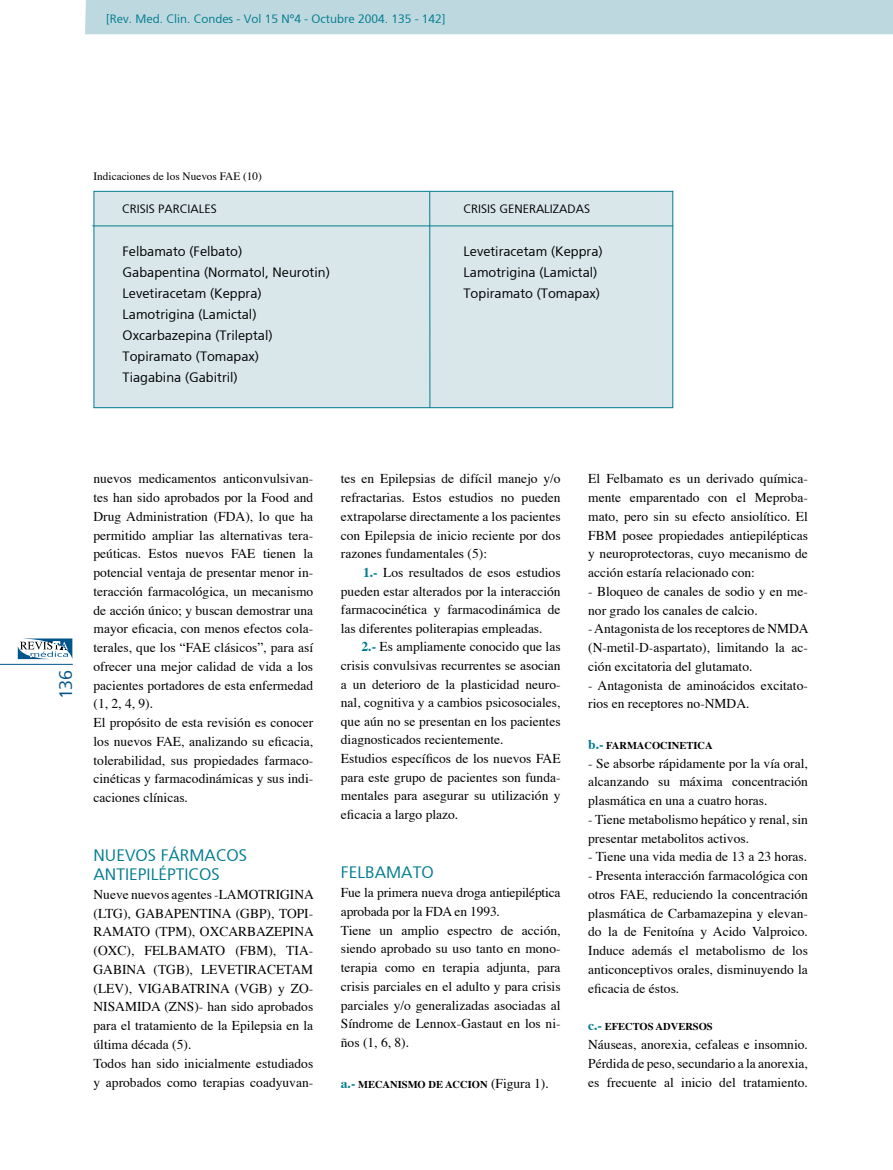
<style>
.page{position:relative;width:893px;height:1170px;background:#fff}
.page>*{position:absolute;margin:0;border:0;box-sizing:border-box;transform-origin:0 0}
.t1{font:18px "Weissach";color:#00558a}
.t2{font:16.5px/18.8px "Weissach";color:#007c8f}
.t3{font:13.5px/18.8px "Times";color:#000}
.t4{font:13.5px/21px "Weissach";color:#000}
.t5{font:12px "Weissach";color:#007c8f}
.t6{font:12px "Weissach";color:#000}
.t7{font:11.25px "Times";color:#000}
.t8{font:700 10.5px "Times";color:#000}
.s1{font-weight:700;color:#007c8f}
.s2{font-size:13.5px;color:#007c8f}
.s3{font-weight:400;font-size:13.5px}
</style>
<div class="page">
<svg style="left:18px;top:638px;width:54px;height:21px"></svg>
<hr style="left:0;top:664px;width:73px;height:1px;background:#00558a">
<div style="left:94px;top:191px;width:579px;height:216px;background:#d9e7eb"></div>
<div style="left:94px;top:191px;width:579px;height:217px;border:1px solid #007c8f"></div>
<hr style="left:92px;top:226px;width:581px;height:1px;background:#007c8f">
<hr style="left:429px;top:191px;width:1px;height:217px;background:#007c8f">
<div style="left:85px;top:0;width:808px;height:34px;background:#bdd8df"></div>
<p class="t5" style="left:106px;top:12px;width:341px">[Rev. Med. Clin. Condes - Vol 15 Nº4 - Octubre 2004. 135 - 142]</p>
<p class="t7" style="left:94px;top:165px;width:170px">Indicaciones de los Nuevos FAE (10)</p>
<p class="t6" style="left:122px;top:202px;width:96px">CRISIS PARCIALES</p>
<p class="t4" style="left:123px;top:240px;width:209px">Felbamato (Felbato)<br>Gabapentina (Normatol, Neurotin)<br>Levetiracetam (Keppra)<br>Lamotrigina (Lamictal)<br>Oxcarbazepina (Trileptal)<br>Topiramato (Tomapax)<br>Tiagabina (Gabitril)</p>
<p class="t6" style="left:464px;top:202px;width:128px">CRISIS GENERALIZADAS</p>
<p class="t4" style="left:464px;top:240px;width:141px">Levetiracetam (Keppra)<br>Lamotrigina (Lamictal)<br>Topiramato (Tomapax)</p>
<h1 class="t1" style="left:56px;top:699px;width:31px;rotate:-90deg">136</h1>
<p class="t3" style="left:94px;top:468px;width:221px">nuevos medicamentos anticonvulsivan&shy;tes han sido aprobados por la Food and Drug Administration (FDA), lo que ha permitido ampliar las alternativas tera&shy;peúticas. Estos nuevos FAE tienen la potencial ventaja de presentar menor in&shy;teracción farmacológica, un mecanismo de acción único; y buscan demostrar una mayor eficacia, con menos efectos cola&shy;terales, que los “FAE clásicos”, para así ofrecer una mejor calidad de vida a los pacientes portadores de esta enfermedad (1, 2, 4, 9).<br>El propósito de esta revisión es conocer los nuevos FAE, analizando su eficacia, tolerabilidad, sus propiedades farmaco&shy;cinéticas y farmacodinámicas y sus indi&shy;caciones clínicas.</p>
<p class="t2" style="left:94px;top:846px;width:155px">NUEVOS FÁRMACOS<br>ANTIEPILÉPTICOS</p>
<p class="t3" style="left:94px;top:883px;width:222px">Nueve nuevos agentes -LAMOTRIGINA (LTG), GABAPENTINA (GBP), TOPI-<br>RAMATO (TPM), OXCARBAZEPINA (OXC), FELBAMATO (FBM), TIA-<br>GABINA (TGB), LEVETIRACETAM (LEV), VIGABATRINA (VGB) y ZO-<br>NISAMIDA (ZNS)- han sido aprobados para el tratamiento de la Epilepsia en la última década (5).<br>Todos han sido inicialmente estudiados y aprobados como terapias coadyuvan-</p>
<p class="t3" style="left:341px;top:468px;width:221px;text-align:justify">tes en Epilepsias de difícil manejo y/o refractarias. Estos estudios no pueden extrapolarse directamente a los pacientes con Epilepsia de inicio reciente por dos razones fundamentales (5):</p>
<p class="t3" style="left:341px;top:562px;width:221px;text-align:justify;text-indent:22px"><span class="s1">1.-</span> Los resultados de esos estudios pueden estar alterados por la interacción farmacocinética y farmacodinámica de las diferentes politerapias empleadas.</p>
<p class="t3" style="left:341px;top:636px;width:221px;text-indent:21px"><span class="s1">2.-</span> Es ampliamente conocido que las crisis convulsivas recurrentes se asocian a un deterioro de la plasticidad neuro&shy;nal, cognitiva y a cambios psicosociales, que aún no se presentan en los pacientes diagnosticados recientemente.<br>Estudios específicos de los nuevos FAE para este grupo de pacientes son funda&shy;mentales para asegurar su utilización y eficacia a largo plazo.</p>
<p class="t2" style="left:341px;top:863px;width:94px">FELBAMATO</p>
<p class="t3" style="left:341px;top:882px;width:221px">Fue la primera nueva droga antiepiléptica aprobada por la FDA en 1993.<br>Tiene un amplio espectro de acción, siendo aprobado su uso tanto en mono&shy;terapia como en terapia adjunta, para crisis parciales en el adulto y para crisis parciales y/o generalizadas asociadas al Síndrome de Lennox-Gastaut en los ni&shy;ños (1, 6, 8).</p>
<p class="t8" style="left:341px;top:1073px;width:209px"><span class="s2">a.-</span> MECANISMO DE ACCION <span class="s3">(Figura 1).</span></p>
<p class="t3" style="left:588px;top:468px;width:221px;text-align:justify">El Felbamato es un derivado química&shy;mente emparentado con el Meproba&shy;mato, pero sin su efecto ansiolítico. El FBM posee propiedades antiepilépticas y neuroprotectoras, cuyo mecanismo de acción estaría relacionado con:</p>
<p class="t3" style="left:588px;top:580px;width:221px">- Bloqueo de canales de sodio y en me&shy;nor grado los canales de calcio.</p>
<p class="t3" style="left:588px;top:618px;width:222px;text-align:justify">- Antagonista de los receptores de NMDA (N-metil-D-aspartato), limitando la ac&shy;ción excitatoria del glutamato.</p>
<p class="t3" style="left:588px;top:674px;width:221px">- Antagonista de aminoácidos excitato&shy;rios en receptores no-NMDA.</p>
<p class="t8" style="left:588px;top:735px;width:126px"><span class="s2">b.-</span> FARMACOCINETICA</p>
<p class="t3" style="left:588px;top:752px;width:221px;text-align:justify">- Se absorbe rápidamente por la vía oral, alcanzando su máxima concentración plasmática en una a cuatro horas.</p>
<p class="t3" style="left:588px;top:808px;width:221px">- Tiene metabolismo hepático y renal, sin presentar metabolitos activos.</p>
<p class="t3" style="left:588px;top:846px;width:220px">- Tiene una vida media de 13 a 23 horas.</p>
<p class="t3" style="left:588px;top:865px;width:221px;text-align:justify">- Presenta interacción farmacológica con otros FAE, reduciendo la concentración plasmática de Carbamazepina y elevan&shy;do la de Fenitoína y Acido Valproico.<br>Induce además el metabolismo de los anticonceptivos orales, disminuyendo la eficacia de éstos.</p>
<p class="t8" style="left:588px;top:1016px;width:126px"><span class="s2">c.-</span> EFECTOS ADVERSOS</p>
<p class="t3" style="left:588px;top:1033px;width:221px;text-align:justify">Náuseas, anorexia, cefaleas e insomnio.<br>Pérdida de peso, secundario a la anorexia, es frecuente al inicio del tratamiento.</p>
</div>
